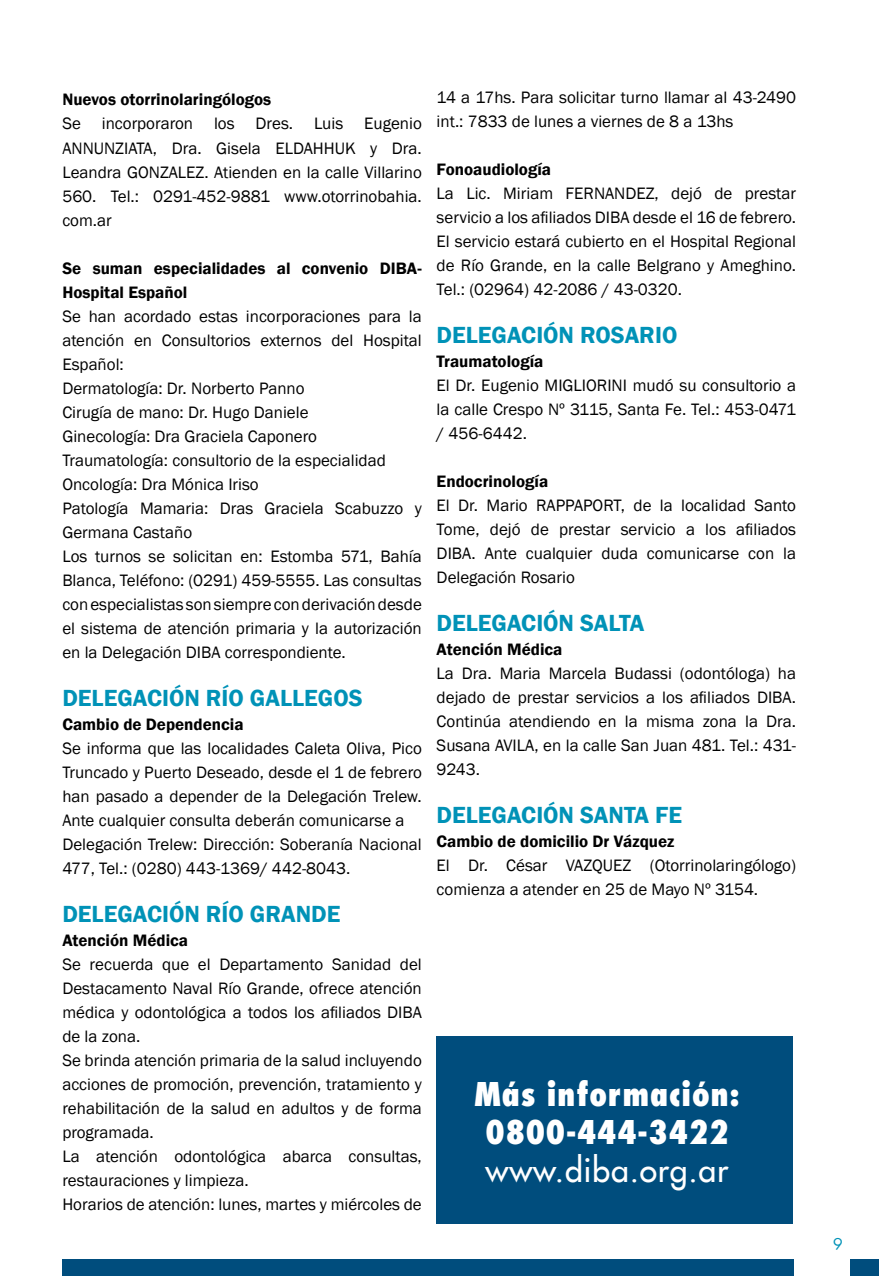
<style>
.page{position:relative;width:879px;height:1276px;background:#fff}
.page>*{position:absolute;margin:0;border:0;box-sizing:border-box;transform-origin:0 0}
.t1{font:800 condensed 32px/38px "Futura LT";letter-spacing:.025em;color:#fff;text-align:center}
.t2{font:32px "Futura LT";letter-spacing:.025em;color:#fff}
.t3{font:600 24px "Franklin Gothic";color:#0092b7}
.t4{font:18px "Futura";color:#0092b7}
.t5{font:17px/24px "Franklin Gothic";color:#000;text-align:justify}
.t6{font:600 17px/24px "Franklin Gothic";color:#000}
</style>
<div class="page">
<div style="left:850px;top:1259px;width:29px;height:17px;background:#004d7d"></div>
<div style="left:62px;top:1259px;width:732px;height:17px;background:#004d7d"></div>
<div style="left:437px;top:1036px;width:356px;height:187px;background:#004d7d"></div>
<p class="t6" style="left:62px;top:88px;width:210px">Nuevos otorrinolaringólogos</p>
<p class="t5" style="left:62px;top:112px;width:361px">Se incorporaron los Dres. Luis Eugenio ANNUNZIATA, Dra. Gisela ELDAHHUK y Dra.<br>Leandra GONZALEZ. Atienden en la calle Villarino 560. Tel.: 0291-452-9881 www.otorrinobahia. com.ar</p>
<p class="t6" style="left:62px;top:256px;width:361px">Se suman especialidades al convenio DIBA-<br>Hospital Español</p>
<p class="t5" style="left:62px;top:304px;width:361px;text-align:left">Se han acordado estas incorporaciones para la atención en Consultorios externos del Hospital Español:<br>Dermatología: Dr. Norberto Panno<br>Cirugía de mano: Dr. Hugo Daniele<br>Ginecología: Dra Graciela Caponero Traumatología: consultorio de la especialidad Oncología: Dra Mónica Iriso<br>Patología Mamaria: Dras Graciela Scabuzzo y Germana Castaño<br>Los turnos se solicitan en: Estomba 571, Bahía Blanca, Teléfono: (0291) 459-5555. Las consultas con especialistas son siempre con derivación desde el sistema de atención primaria y la autorización en la Delegación DIBA correspondiente.</p>
<h2 class="t3" style="left:62px;top:683px;width:30px">Delegaci</h2>
<h2 class="t3" style="left:169px;top:683px;width:111px">ón Río Galleg</h2>
<h2 class="t3" style="left:333px;top:683px;width:28px">os</h2>
<p class="t6" style="left:62px;top:712px;width:183px">Cambio de Dependencia</p>
<p class="t5" style="left:62px;top:736px;width:361px;text-align:left">Se informa que las localidades Caleta Oliva, Pico Truncado y Puerto Deseado, desde el 1 de febrero han pasado a depender de la Delegación Trelew.<br>Ante cualquier consulta deberán comunicarse a Delegación Trelew: Dirección: Soberanía Nacional 477, Tel.: (0280) 443-1369/ 442-8043.</p>
<h2 class="t3" style="left:62px;top:899px;width:30px">Delegaci</h2>
<h2 class="t3" style="left:169px;top:899px;width:112px">ón Río Grande</h2>
<p class="t6" style="left:62px;top:928px;width:127px">Atención Médica</p>
<p class="t5" style="left:62px;top:952px;width:361px;text-align:left">Se recuerda que el Departamento Sanidad del Destacamento Naval Río Grande, ofrece atención médica y odontológica a todos los afiliados DIBA de la zona.<br>Se brinda atención primaria de la salud incluyendo acciones de promoción, prevención, tratamiento y rehabilitación de la salud en adultos y de forma programada.<br>La atención odontológica abarca consultas, restauraciones y limpieza.<br>Horarios de atención: lunes, martes y miércoles de</p>
<p class="t5" style="left:437px;top:85px;width:361px">14 a 17hs. Para solicitar turno llamar al 43-2490 int.: 7833 de lunes a viernes de 8 a 13hs</p>
<p class="t6" style="left:437px;top:157px;width:116px">Fonoaudiología</p>
<p class="t5" style="left:437px;top:181px;width:361px">La Lic. Miriam FERNANDEZ, dejó de prestar servicio a los afiliados DIBA desde el 16 de febrero.<br>El servicio estará cubierto en el Hospital Regional de Río Grande, en la calle Belgrano y Ameghino.<br>Tel.: (02964) 42-2086 / 43-0320.</p>
<h2 class="t3" style="left:437px;top:320px;width:30px">Delegaci</h2>
<h2 class="t3" style="left:543px;top:320px;width:82px">ón Rosari</h2>
<h2 class="t3" style="left:662px;top:320px;width:17px">o</h2>
<p class="t6" style="left:437px;top:349px;width:108px">Traumatología</p>
<p class="t5" style="left:437px;top:373px;width:361px">El Dr. Eugenio MIGLIORINI mudó su consultorio a la calle Crespo Nº 3115, Santa Fe. Tel.: 453-0471 / 456-6442.</p>
<p class="t6" style="left:437px;top:469px;width:113px">Endocrinología</p>
<p class="t5" style="left:437px;top:493px;width:361px">El Dr. Mario RAPPAPORT, de la localidad Santo Tome, dejó de prestar servicio a los afiliados DIBA. Ante cualquier duda comunicarse con la Delegación Rosario</p>
<h2 class="t3" style="left:437px;top:608px;width:30px">Delegaci</h2>
<h2 class="t3" style="left:543px;top:608px;width:65px">ón Salta</h2>
<p class="t6" style="left:437px;top:637px;width:127px">Atención Médica</p>
<p class="t5" style="left:437px;top:661px;width:361px">La Dra. Maria Marcela Budassi (odontóloga) ha dejado de prestar servicios a los afiliados DIBA.<br>Continúa atendiendo en la misma zona la Dra.<br>Susana AVILA, en la calle San Juan 481. Tel.: 431- 9243.</p>
<h2 class="t3" style="left:437px;top:800px;width:30px">Delegaci</h2>
<h2 class="t3" style="left:543px;top:800px;width:66px">ón Santa</h2>
<h2 class="t3" style="left:655px;top:800px;width:26px">Fe</h2>
<p class="t6" style="left:437px;top:829px;width:239px">Cambio de domicilio Dr Vázquez</p>
<p class="t5" style="left:437px;top:853px;width:361px">El Dr. César VAZQUEZ (Otorrinolaringólogo) comienza a atender en 25 de Mayo Nº 3154.</p>
<h1 class="t1" style="left:474px;top:1075px;width:266px">Más información:<br>0800-444-3422</h1>
<h1 class="t2" style="left:485px;top:1149px;width:244px">www.diba.org.ar</h1>
<p class="t4" style="left:833px;top:1233px;width:12px">9</p>
</div>
